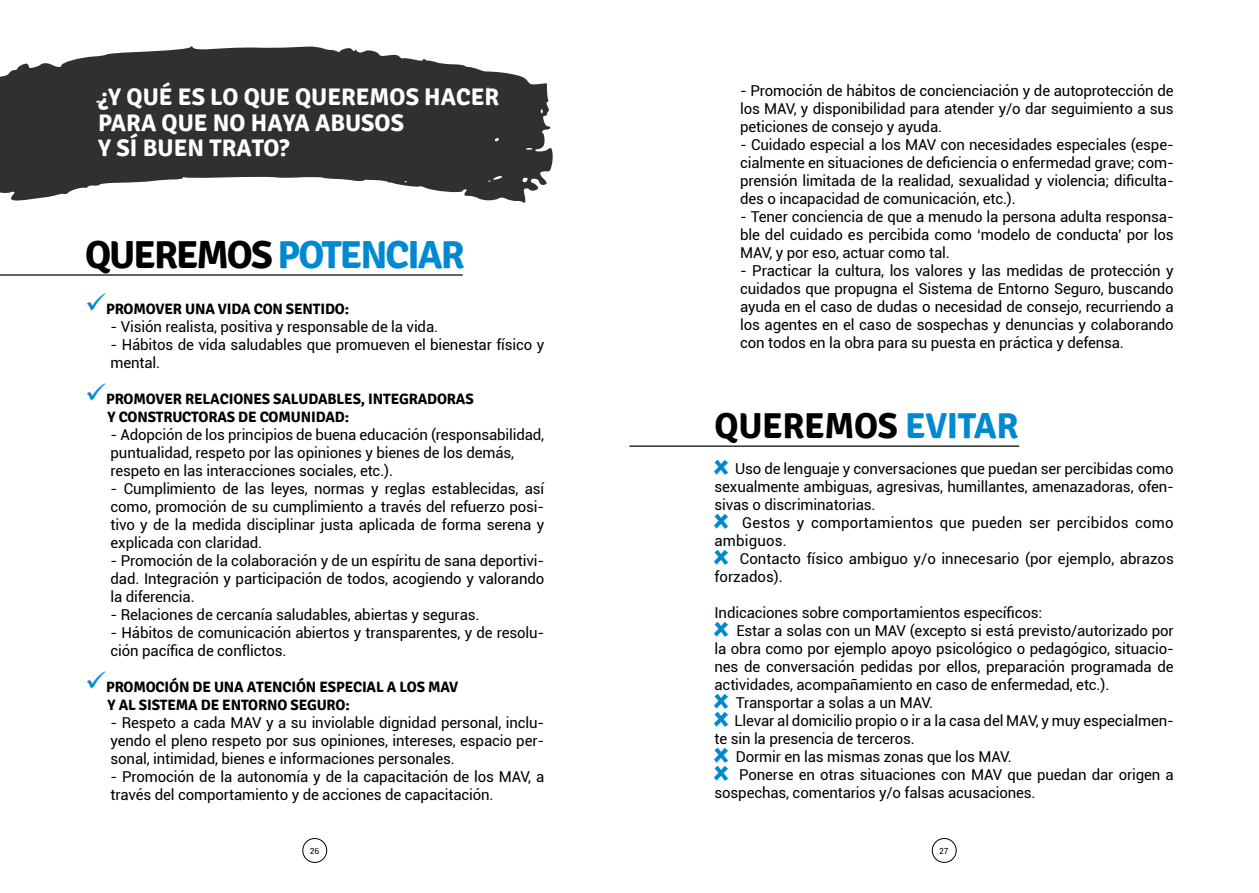
<style>
.page{position:relative;width:1259px;height:893px;background:#fff}
.page>*{position:absolute;margin:0;border:0;box-sizing:border-box;transform-origin:0 0}
.t1{font:700 39px "Signika";letter-spacing:-.05em;color:#0089d0}
.t2{font:700 36px "Signika";letter-spacing:-.01em;color:#000}
.t3{font:700 24px/25.5px "Signika";color:#fff}
.t4{font:15px/18px "Roboto";letter-spacing:-.01em;color:#000;text-align:justify}
.t5{font:700 15px "Signika";letter-spacing:-.01em;color:#000}
.t6{font:8.4px "Roboto";color:#000}
.s1{color:#000}
.s2{color:#0089d0}
.s3{font-family:"Brady Bunch Remastered";font-size:27px;color:#0089d0}
</style>
<div class="page">
<div style="left:302px;top:838px;width:25px;height:25px;border:1px solid #000;border-radius:50%"></div>
<div style="left:932px;top:838px;width:24px;height:25px;border:1px solid #000;border-radius:50%"></div>
<svg style="left:0;top:46px;width:553px;height:157px;fill:#303030"></svg>
<hr style="left:0;top:274px;width:463px;height:2px;background:#303030">
<hr style="left:629px;top:445px;width:390px;height:2px;background:#303030">
<h3 class="t3" style="left:98px;top:85px;width:402px">¿Y QUÉ ES LO QUE QUEREMOS HACER<br>PARA QUE NO HAYA ABUSOS<br>Y SÍ BUEN TRATO?</h3>
<h1 class="t1" style="left:85px;top:231px;width:214px"><span class="s1">QUEREMOS</span> POTENCIAR</h1>
<p class="t5" style="left:85px;top:300px;width:41px"><span class="s2">✓</span>PROMO</p>
<p class="t5" style="left:155px;top:300px;width:41px">VER UNA</p>
<p class="t5" style="left:218px;top:300px;width:18px">VIDA</p>
<p class="t5" style="left:254px;top:300px;width:11px">CON</p>
<p class="t5" style="left:286px;top:300px;width:10px">SENTIDO</p>
<p class="t5" style="left:345px;top:300px;width:6px">:</p>
<p class="t4" style="left:111px;top:317px;width:329px">- Visión realista, positiva y responsable de la vida.</p>
<p class="t4" style="left:111px;top:335px;width:435px">- Hábitos de vida saludables que promueven el bienestar físico y mental.</p>
<p class="t5" style="left:85px;top:390px;width:41px"><span class="s2">✓</span>PROMO</p>
<p class="t5" style="left:155px;top:390px;width:39px">VER RELACIONES</p>
<p class="t5" style="left:273px;top:390px;width:10px">SALUDABLES</p>
<p class="t5" style="left:361px;top:390px;width:18px">, INTEGRADORAS</p>
<p class="t5" style="left:85px;top:408px;width:44px">Y CONSTRUCTORAS</p>
<p class="t5" style="left:238px;top:408px;width:32px">DE COMUNIDAD</p>
<p class="t5" style="left:345px;top:408px;width:6px">:</p>
<p class="t4" style="left:111px;top:425px;width:435px;text-align:left">- Adopción de los principios de buena educación (responsabilidad, puntualidad, respeto por las opiniones y bienes de los demás, respeto en las interacciones sociales, etc.).</p>
<p class="t4" style="left:111px;top:479px;width:435px">- Cumplimiento de las leyes, normas y reglas establecidas, así como, promoción de su cumplimiento a través del refuerzo posi&shy;tivo y de la medida disciplinar justa aplicada de forma serena y explicada con claridad.</p>
<p class="t4" style="left:111px;top:551px;width:435px">- Promoción de la colaboración y de un espíritu de sana deportivi&shy;dad. Integración y participación de todos, acogiendo y valorando la diferencia.</p>
<p class="t4" style="left:111px;top:605px;width:370px">- Relaciones de cercanía saludables, abiertas y seguras.</p>
<p class="t4" style="left:111px;top:623px;width:435px">- Hábitos de comunicación abiertos y transparentes, y de resolu&shy;ción pacífica de conflictos.</p>
<p class="t5" style="left:85px;top:678px;width:40px"><span class="s2">✓</span>PROMOCI</p>
<p class="t5" style="left:169px;top:678px;width:56px">ÓNDE UNA</p>
<p class="t5" style="left:247px;top:678px;width:10px">ATENCI</p>
<p class="t5" style="left:296px;top:678px;width:33px">ÓN ESPECIAL</p>
<p class="t5" style="left:387px;top:678px;width:22px">A LOS</p>
<p class="t5" style="left:428px;top:678px;width:31px">MAV</p>
<p class="t5" style="left:85px;top:696px;width:72px">Y AL SISTEMA</p>
<p class="t5" style="left:201px;top:696px;width:41px">DE ENTORNO</p>
<p class="t5" style="left:290px;top:696px;width:19px">SEGURO</p>
<p class="t5" style="left:345px;top:696px;width:6px">:</p>
<p class="t4" style="left:111px;top:713px;width:435px">- Respeto a cada MAV y a su inviolable dignidad personal, inclu&shy;yendo el pleno respeto por sus opiniones, intereses, espacio per&shy;sonal, intimidad, bienes e informaciones personales.</p>
<p class="t4" style="left:111px;top:767px;width:435px">- Promoción de la autonomía y de la capacitación de los MAV, a través del comportamiento y de acciones de capacitación.</p>
<p class="t4" style="left:740px;top:81px;width:435px">- Promoción de hábitos de concienciación y de autoprotección de los MAV, y disponibilidad para atender y/o dar seguimiento a sus peticiones de consejo y ayuda.</p>
<p class="t4" style="left:740px;top:135px;width:435px">- Cuidado especial a los MAV con necesidades especiales (espe&shy;cialmente en situaciones de deficiencia o enfermedad grave; com&shy;prensión limitada de la realidad, sexualidad y violencia; dificulta&shy;des o incapacidad de comunicación, etc.).</p>
<p class="t4" style="left:740px;top:207px;width:435px">- Tener conciencia de que a menudo la persona adulta responsa&shy;ble del cuidado es percibida como ‘modelo de conducta’ por los MAV, y por eso, actuar como tal.</p>
<p class="t4" style="left:740px;top:261px;width:435px">- Practicar la cultura, los valores y las medidas de protección y cuidados que propugna el Sistema de Entorno Seguro, buscando ayuda en el caso de dudas o necesidad de consejo, recurriendo a los agentes en el caso de sospechas y denuncias y colaborando con todos en la obra para su puesta en práctica y defensa.</p>
<h2 class="t2" style="left:714px;top:404px;width:305px">QUEREMOS <span class="s2">EVITAR</span></h2>
<p class="t4" style="left:714px;top:459px;width:461px;text-align:left"><span class="s3">x</span> Uso de lenguaje y conversaciones que puedan ser percibidas como sexualmente ambiguas, agresivas, humillantes, amenazadoras, ofen&shy;sivas o discriminatorias.<br><span class="s3">x</span> Gestos y comportamientos que pueden ser percibidos como ambiguos.<br><span class="s3">x</span> Contacto físico ambiguo y/o innecesario (por ejemplo, abrazos forzados).</p>
<p class="t4" style="left:714px;top:603px;width:461px;text-align:left">Indicaciones sobre comportamientos específicos:<br><span class="s3">x</span> Estar a solas con un MAV (excepto si está previsto/autorizado por la obra como por ejemplo apoyo psicológico o pedagógico, situacio&shy;nes de conversación pedidas por ellos, preparación programada de actividades, acompañamiento en caso de enfermedad, etc.).<br><span class="s3">x</span> Transportar a solas a un MAV.<br><span class="s3">x</span> Llevar al domicilio propio o ir a la casa del MAV, y muy especialmen&shy;te sin la presencia de terceros.<br><span class="s3">x</span> Dormir en las mismas zonas que los MAV.<br><span class="s3">x</span> Ponerse en otras situaciones con MAV que puedan dar origen a sospechas, comentarios y/o falsas acusaciones.</p>
<p class="t6" style="left:310px;top:845px;width:11px">26</p>
<p class="t6" style="left:939px;top:845px;width:11px">27</p>
</div>
